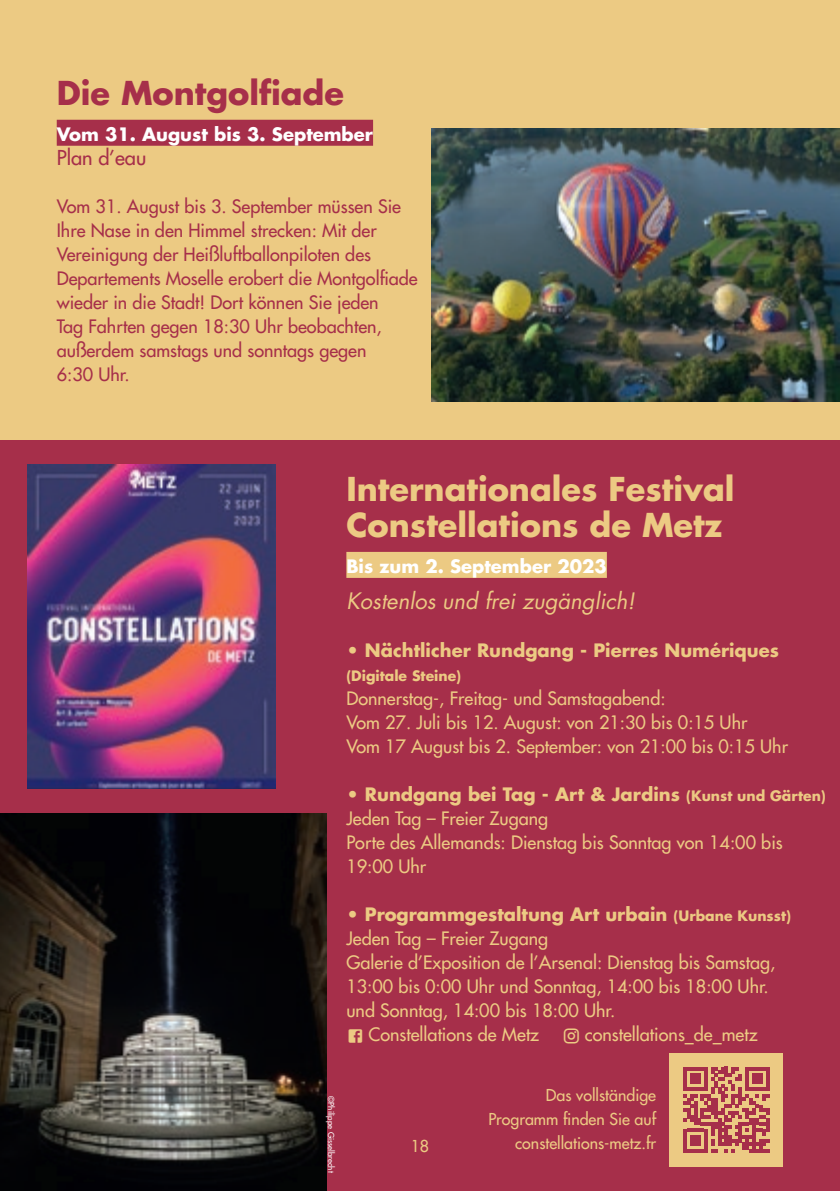
<style>
.page{position:relative;width:840px;height:1191px;background:#fff}
.page>*{position:absolute;margin:0;border:0;box-sizing:border-box;transform-origin:0 0}
.t1{font:700 32px/36px "Futura LT";color:#ecca83}
.t2{font:700 32px "Futura LT";color:#a62f4a}
.t3{font:italic 22px "Futura LT";color:#ecca83}
.lieu{font:20px "Futura LT";color:#a62f4a}
.texte_courant{font:18px/24px "Futura LT";color:#ecca83}
.texte_courant-2{font:18px/24px "Futura LT";color:#a62f4a}
.texte_courant-3{font:700 18px "Futura LT";color:#ecca83}
.date___horaire{font:700 18px "Futura LT";color:#fff}
.texte_courant-4{font:16px/24px "Futura LT";color:#ecca83;text-align:right}
.texte_courant-5{font:700 14px "Futura LT";color:#ecca83}
.copyright{font:8px "Futura LT";color:#fff}
.s1{font-size:14px}
</style>
<div class="page">
<div style="left:0;top:0;width:839px;height:1191px;background:#ecca83"></div>
<div style="left:0;top:441px;width:839px;height:750px;background:#a62f4a"></div>
<div style="left:57px;top:120px;width:316px;height:26px;background:#a62f4a"></div>
<img style="left:431px;top:129px;width:408px;height:272px">
<div style="left:346px;top:552px;width:260px;height:26px;background:#ecca83"></div>
<div style="left:669px;top:1053px;width:113px;height:113px;background:#ecca83"></div>
<svg style="left:683px;top:1066px;width:86px;height:86px"></svg>
<img style="left:0;top:813px;width:326px;height:378px">
<img style="left:27px;top:465px;width:248px;height:324px">
<p class="t2" style="left:57px;top:71px;width:288px">Die Montgolfiade</p>
<p class="date___horaire" style="left:57px;top:122px;width:317px">Vom 31. August bis 3. September</p>
<p class="lieu" style="left:57px;top:144px;width:91px">Plan d’eau</p>
<p class="texte_courant-2" style="left:57px;top:194px;width:362px">Vom 31. August bis 3. September müssen Sie Ihre Nase in den Himmel strecken: Mit der Vereinigung der Heißluftballonpiloten des Departements Moselle erobert die Montgolfiade wieder in die Stadt! Dort können Sie jeden<br>Tag Fahrten gegen 18:30 Uhr beobachten, außerdem samstags und sonntags gegen<br>6:30 Uhr.</p>
<p class="t1" style="left:346px;top:470px;width:389px">Internationales Festival<br>Constellations de Metz</p>
<p class="date___horaire" style="left:346px;top:554px;width:262px">Bis zum 2. September 2023</p>
<p class="t3" style="left:346px;top:587px;width:290px">Kostenlos und frei zugänglich!</p>
<p class="texte_courant-3" style="left:346px;top:638px;width:434px">• Nächtlicher Rundgang - Pierres Numériques</p>
<p class="texte_courant-5" style="left:346px;top:666px;width:116px">(Digitale Steine)</p>
<p class="texte_courant" style="left:346px;top:686px;width:320px">Donnerstag-, Freitag- und Samstagabend:</p>
<p class="texte_courant" style="left:346px;top:710px;width:402px">Vom 27. Juli bis 12. August: von 21:30 bis 0:15 Uhr</p>
<p class="texte_courant" style="left:346px;top:734px;width:443px">Vom 17 August bis 2. September: von 21:00 bis 0:15 Uhr</p>
<p class="texte_courant-3" style="left:346px;top:782px;width:480px">• Rundgang bei Tag - Art &amp; Jardins <span class="s1">(Kunst und Gärten)</span></p>
<p class="texte_courant" style="left:346px;top:806px;width:203px">Jeden Tag – Freier Zugang</p>
<p class="texte_courant" style="left:346px;top:830px;width:437px">Porte des Allemands: Dienstag bis Sonntag von 14:00 bis<br>19:00 Uhr</p>
<p class="texte_courant-3" style="left:346px;top:902px;width:446px">• Programmgestaltung Art urbain <span class="s1">(Urbane Kunsst)</span></p>
<p class="texte_courant" style="left:346px;top:926px;width:203px">Jeden Tag – Freier Zugang</p>
<p class="texte_courant" style="left:346px;top:950px;width:430px">Galerie d’Exposition de l’Arsenal: Dienstag bis Samstag,<br>13:00 bis 0:00 Uhr und Sonntag, 14:00 bis 18:00 Uhr.</p>
<p class="texte_courant" style="left:346px;top:998px;width:270px">und Sonntag, 14:00 bis 18:00 Uhr.</p>
<p class="texte_courant" style="left:368px;top:1022px;width:172px">Constellations de Metz</p>
<p class="texte_courant" style="left:584px;top:1022px;width:174px">constellations_de_metz</p>
<p class="copyright" style="left:336px;top:1096px;width:78px;rotate:90deg">©Philippe Gisselbrecht</p>
<p class="texte_courant-4" style="left:410px;top:1133px;width:20px">18</p>
<p class="texte_courant-4" style="left:488px;top:1083px;width:169px">Das vollständige<br>Programm finden Sie auf constellations-metz.fr</p>
</div>
